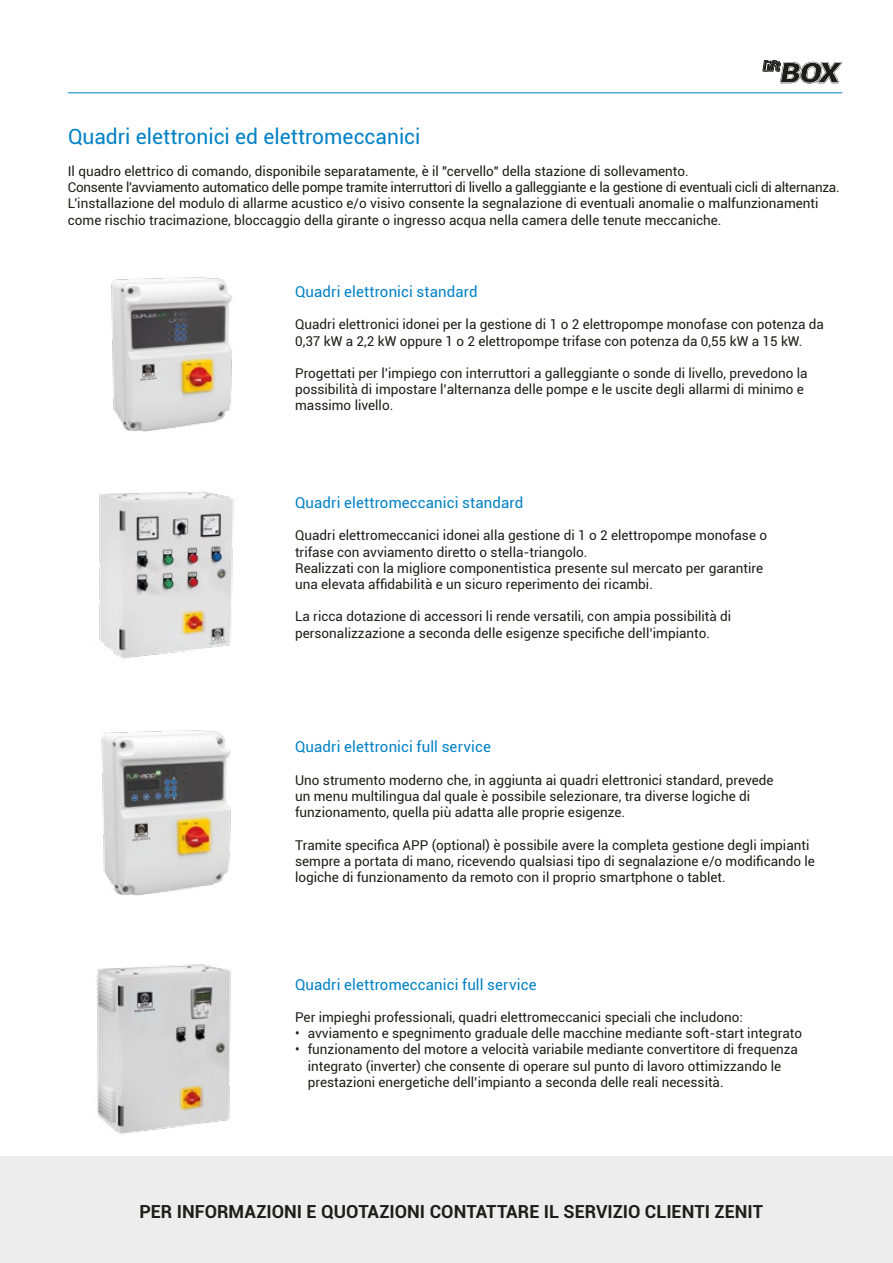
<style>
.page{position:relative;width:893px;height:1263px;background:#fff}
.page>*{position:absolute;margin:0;border:0;box-sizing:border-box;transform-origin:0 0}
.t1{font:21px "Roboto";color:#0081c6}
.t2{font:700 18px "Roboto";color:#1d1d1b}
.t3{font:15px "Roboto";letter-spacing:.01em;color:#0081c6}
.t4{font:13.5px/16.2px "Roboto";color:#1d1d1b}
.t5{font:13.5px "Roboto";letter-spacing:-.02em;color:#1d1d1b}
.t6{font:300 12px "Roboto";color:#1d1d1b}
</style>
<div class="page">
<svg style="left:763px;top:60px;width:79px;height:24px"></svg>
<hr style="left:68px;top:92px;width:774px;height:1px;background:#0081c6">
<img style="left:111px;top:277px;width:121px;height:155px">
<img style="left:101px;top:730px;width:130px;height:165px">
<img style="left:99px;top:491px;width:135px;height:167px">
<img style="left:96px;top:964px;width:135px;height:171px">
<div style="left:0;top:1157px;width:893px;height:106px;background:#ededed"></div>
<p class="t1" style="left:68px;top:122px;width:354px">Quadri elettronici ed elettromeccanici</p>
<p class="t4" style="left:68px;top:163px;width:622px">Il quadro elettrico di comando, disponibile separatamente, è il "cervello" della stazione di sollevamento.</p>
<p class="t5" style="left:68px;top:178px;width:773px">Consente l'avviamento automatico delle pompe tramite interruttori di livello a galleggiante e la gestione di eventuali cicli di alternanza.</p>
<p class="t4" style="left:68px;top:195px;width:752px">L'installazione del modulo di allarme acustico e/o visivo consente la segnalazione di eventuali anomalie o malfunzionamenti come rischio tracimazione, bloccaggio della girante o ingresso acqua nella camera delle tenute meccaniche.</p>
<p class="t3" style="left:295px;top:281px;width:184px">Quadri elettronici standard</p>
<p class="t4" style="left:295px;top:316px;width:530px">Quadri elettronici idonei per la gestione di 1 o 2 elettropompe monofase con potenza da<br>0,37 kW a 2,2 kW oppure 1 o 2 elettropompe trifase con potenza da 0,55 kW a 15 kW.</p>
<p class="t4" style="left:295px;top:365px;width:514px">Progettati per l’impiego con interruttori a galleggiante o sonde di livello, prevedono la possibilità di impostare l’alternanza delle pompe e le uscite degli allarmi di minimo e massimo livello.</p>
<p class="t3" style="left:295px;top:492px;width:230px">Quadri elettromeccanici standard</p>
<p class="t4" style="left:295px;top:527px;width:473px">Quadri elettromeccanici idonei alla gestione di 1 o 2 elettropompe monofase o trifase con avviamento diretto o stella-triangolo.</p>
<p class="t4" style="left:295px;top:559px;width:470px">Realizzati con la migliore componentistica presente sul mercato per garantire una elevata affidabilità e un sicuro reperimento dei ricambi.</p>
<p class="t4" style="left:295px;top:608px;width:438px">La ricca dotazione di accessori li rende versatili, con ampia possibilità di personalizzazione a seconda delle esigenze specifiche dell’impianto.</p>
<p class="t3" style="left:295px;top:737px;width:197px">Quadri elettronici full service</p>
<p class="t4" style="left:295px;top:771px;width:480px">Uno strumento moderno che, in aggiunta ai quadri elettronici standard, prevede un menu multilingua dal quale è possibile selezionare, tra diverse logiche di funzionamento, quella più adatta alle proprie esigenze.</p>
<p class="t4" style="left:295px;top:836px;width:521px">Tramite specifica APP (optional) è possibile avere la completa gestione degli impianti sempre a portata di mano, ricevendo qualsiasi tipo di segnalazione e/o modificando le logiche di funzionamento da remoto con il proprio smartphone o tablet.</p>
<p class="t3" style="left:295px;top:974px;width:243px">Quadri elettromeccanici full service</p>
<p class="t4" style="left:295px;top:1008px;width:449px">Per impieghi professionali, quadri elettromeccanici speciali che includono:</p>
<p class="t4" style="left:295px;top:1025px;width:508px">• avviamento e spegnimento graduale delle macchine mediante soft-start integrato</p>
<p class="t4" style="left:308px;top:1041px;width:492px;text-indent:-13px">• funzionamento del motore a velocità variabile mediante convertitore di frequenza integrato (inverter) che consente di operare sul punto di lavoro ottimizzando le prestazioni energetiche dell’impianto a seconda delle reali necessità.</p>
<p class="t6" style="left:704px;top:1195px;width:62px">ZENIT.COM</p>
<p class="t2" style="left:139px;top:1199px;width:625px">PER INFORMAZIONI E QUOTAZIONI CONTATTARE IL SERVIZIO CLIENTI ZENIT</p>
</div>
